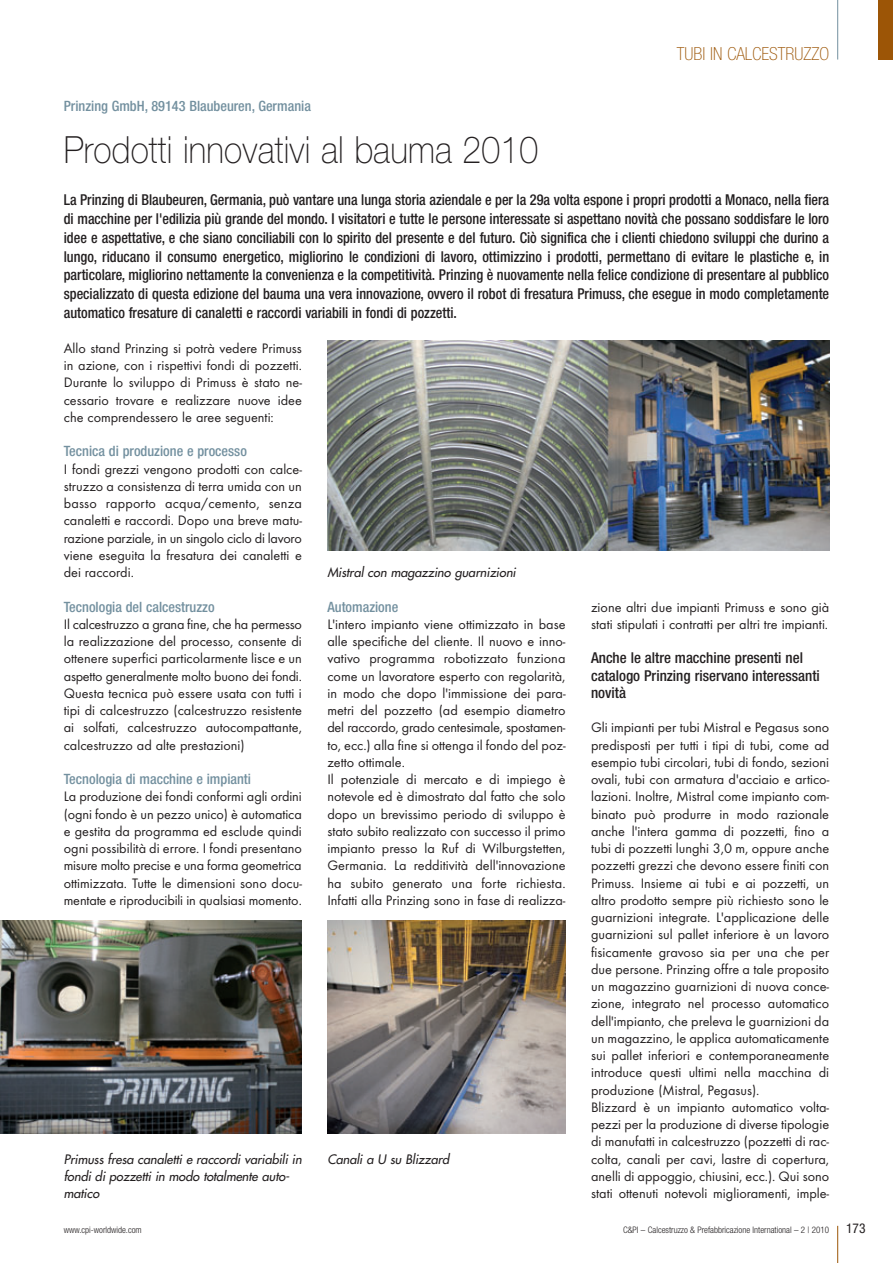
<style>
.page{position:relative;width:893px;height:1263px;background:#fff}
.page>*{position:absolute;margin:0;border:0;box-sizing:border-box;transform-origin:0 0}
.t1{font:100 37.5px "Helvetica Neue";letter-spacing:.005em;color:#231f20;scale:.9 1}
.t2{font:100 condensed 18px "Helvetica Neue";color:#9c5506}
.t3{font:500 condensed 15px/18.8px "Helvetica Neue";color:#231f20;text-align:justify;scale:.95 1}
.t4{font:500 condensed 15px/17.2px "Helvetica Neue";color:#231f20}
.t5{font:14.25px/17.2px "Futura T";color:#231f20;text-align:justify}
.t6{font:500 condensed 14.25px "Helvetica Neue";color:#73909f}
.t7{font:condensed 13.5px "Helvetica Neue";color:#231f20}
.t8{font:italic 12.75px/17.2px "Futura";color:#231f20}
.t9{font:300 condensed 9px "Helvetica Neue";color:#231f20}
</style>
<div class="page">
<hr style="left:837px;top:1226px;width:1px;height:37px;background:#9c5506">
<hr style="left:837px;top:0;width:1px;height:60px;background:#73909f">
<div style="left:878px;top:0;width:15px;height:60px;background:#9c5506"></div>
<img style="left:0;top:921px;width:302px;height:213px">
<img style="left:327px;top:921px;width:239px;height:213px">
<img style="left:327px;top:341px;width:502px;height:209px">
<p class="t6" style="left:64px;top:101px;width:249px">Prinzing GmbH, 89143 Blaubeuren, Germania</p>
<h1 class="t1" style="left:64px;top:136px;width:529px">Prodotti innovativi al bauma 2010</h1>
<p class="t2" style="left:677px;top:47px;width:154px">TUBI IN CALCESTRUZZO</p>
<p class="t3" style="left:64px;top:192px;width:807px">La Prinzing di Blaubeuren, Germania, può vantare una lunga storia aziendale e per la 29a volta espone i propri prodotti a Monaco, nella fiera di macchine per l'edilizia più grande del mondo. I visitatori e tutte le persone interessate si aspettano novità che possano soddisfare le loro idee e aspettative, e che siano conciliabili con lo spirito del presente e del futuro. Ciò significa che i clienti chiedono sviluppi che durino a lungo, riducano il consumo energetico, migliorino le condizioni di lavoro, ottimizzino i prodotti, permettano di evitare le plastiche e, in particolare, migliorino nettamente la convenienza e la competitività. Prinzing è nuovamente nella felice condizione di presentare al pubblico specializzato di questa edizione del bauma una vera innovazione, ovvero il robot di fresatura Primuss, che esegue in modo completamente automatico fresature di canaletti e raccordi variabili in fondi di pozzetti.</p>
<p class="t5" style="left:64px;top:341px;width:240px">Allo stand Prinzing si potrà vedere Primuss in azione, con i rispettivi fondi di pozzetti.<br>Durante lo sviluppo di Primuss è stato ne - ces sario trovare e realizzare nuove idee che comprendessero le aree seguenti:</p>
<p class="t6" style="left:64px;top:446px;width:185px">Tecnica di produzione e processo</p>
<p class="t5" style="left:64px;top:461px;width:240px">I fondi grezzi vengono prodotti con calce&shy;struzzo a consistenza di terra umida con un basso rapporto acqua/cemento, senza canaletti e raccordi. Dopo una breve matu&shy;razione parziale, in un singolo ciclo di lavoro viene eseguita la fresatura dei canaletti e dei raccordi.</p>
<p class="t6" style="left:64px;top:601px;width:152px">Tecnologia del calcestruzzo</p>
<p class="t5" style="left:64px;top:617px;width:240px">Il calcestruzzo a grana fine, che ha permesso la realizzazione del processo, consente di ottenere superfici particolarmente lisce e un aspetto generalmente molto buono dei fon di.<br>Questa tecnica può essere usata con tutti i tipi di calcestruzzo (calcestruzzo resistente ai solfati, calcestruzzo autocompattante, calcestruzzo ad alte prestazioni)</p>
<p class="t6" style="left:64px;top:774px;width:189px">Tecnologia di macchine e impianti</p>
<p class="t5" style="left:64px;top:789px;width:240px">La produzione dei fondi conformi agli ordini (ogni fondo è un pezzo unico) è automatica e gestita da programma ed esclude quindi ogni possibilità di errore. I fondi presentano misure molto precise e una forma geometrica ottimizzata. Tutte le dimensioni sono do cu&shy;mentate e riproducibili in qualsiasi mo mento.</p>
<p class="t8" style="left:327px;top:565px;width:192px">Mistral con magazzino guarnizioni</p>
<p class="t6" style="left:327px;top:601px;width:72px">Automazione</p>
<p class="t5" style="left:327px;top:617px;width:240px;text-align:left">L'intero impianto viene ottimizzato in base alle specifiche del cliente. Il nuovo e inno&shy;vativo programma robotizzato funziona come un lavoratore esperto con regolarità, in modo che dopo l'immissione dei para&shy;metri del pozzetto (ad esempio diametro del raccordo, grado centesimale, spostamen&shy;to, ecc.) alla fine si ottenga il fondo del poz&shy;zetto ottimale.<br>Il potenziale di mercato e di impiego è notevole ed è dimostrato dal fatto che solo dopo un brevissimo periodo di sviluppo è stato subito realizzato con successo il primo impianto presso la Ruf di Wilburgstetten, Germania. La redditività dell'innovazione ha subito generato una forte richiesta.<br>Infatti alla Prinzing sono in fase di realizza-</p>
<p class="t8" style="left:64px;top:1151px;width:242px">Primuss fresa canaletti e raccordi variabili in fondi di pozzetti in modo totalmente auto&shy;matico</p>
<p class="t8" style="left:327px;top:1151px;width:126px">Canali a U su Blizzard</p>
<p class="t5" style="left:591px;top:599px;width:240px">zione altri due impianti Primuss e sono già stati stipulati i contratti per altri tre impianti.</p>
<p class="t4" style="left:591px;top:651px;width:230px">Anche le altre macchine presenti nel catalogo Prinzing riservano interessanti novità</p>
<p class="t5" style="left:591px;top:720px;width:240px;text-align:left">Gli impianti per tubi Mistral e Pegasus sono predisposti per tutti i tipi di tubi, come ad esempio tubi circolari, tubi di fondo, sezioni ovali, tubi con armatura d'acciaio e artico&shy;lazioni. Inoltre, Mistral come impianto com&shy;binato può produrre in modo razionale anche l'intera gamma di pozzetti, fino a tubi di pozzetti lunghi 3,0 m, oppure anche pozzetti grezzi che devono essere finiti con Primuss. Insieme ai tubi e ai pozzetti, un altro prodotto sempre più richiesto sono le guarnizioni integrate. L'applicazione delle guarnizioni sul pallet inferiore è un lavoro fisicamente gravoso sia per una che per due persone. Prinzing offre a tale proposito un magazzino guarnizioni di nuova conce&shy;zione, integrato nel processo automatico dell'impianto, che preleva le guarnizioni da un magazzino, le applica automaticamente sui pallet inferiori e contemporaneamente introduce questi ultimi nella macchina di produzione (Mistral, Pegasus).<br>Blizzard è un impianto automatico volta&shy;pezzi per la produzione di diverse tipologie di manufatti in calcestruzzo (pozzetti di rac&shy;colta, canali per cavi, lastre di copertura, anelli di appoggio, chiusini, ecc.). Qui sono stati ottenuti notevoli miglioramenti, imple-</p>
<p class="t9" style="left:64px;top:1226px;width:79px">www.cpi-worldwide.com</p>
<p class="t9" style="left:623px;top:1226px;width:208px">C&amp;PI – Calcestruzzo &amp; Prefabbricazione International – 2 | 2010</p>
<p class="t7" style="left:846px;top:1223px;width:21px">173</p>
</div>
